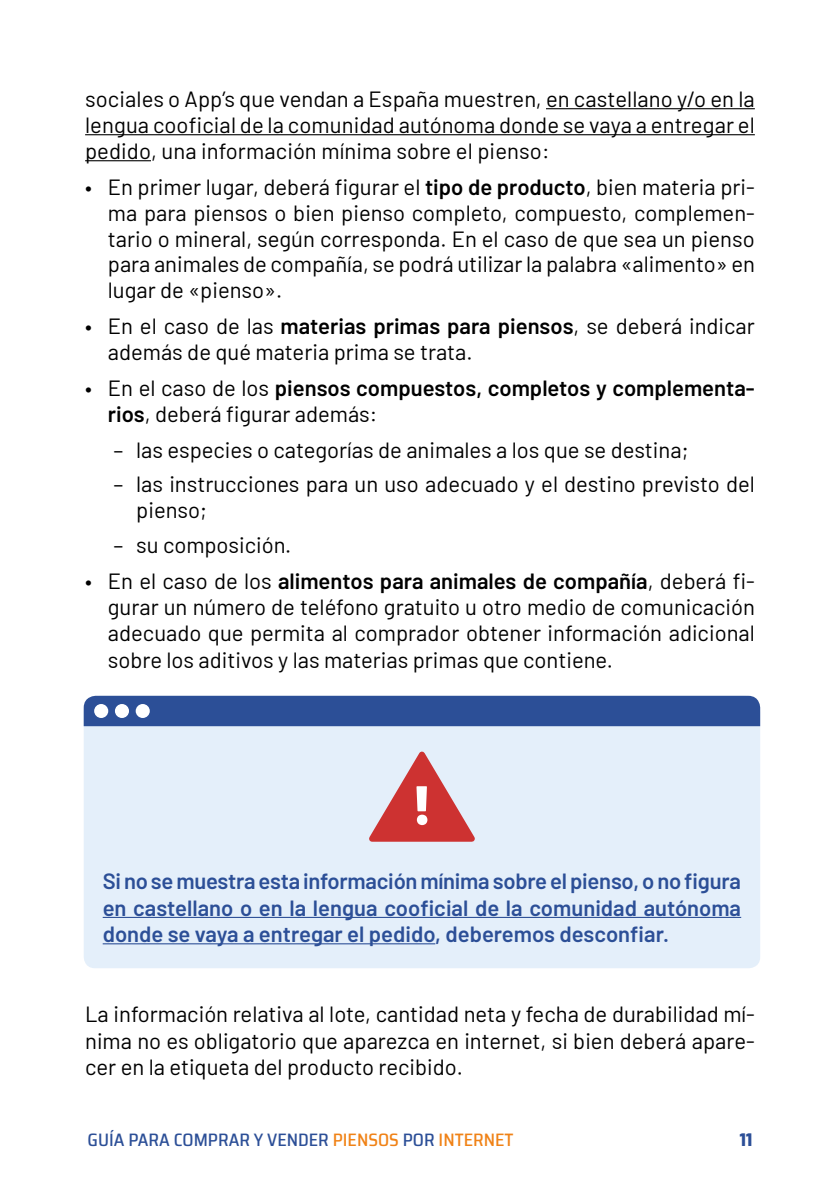
<style>
.page{position:relative;width:840px;height:1191px;background:#fff}
.page>*{position:absolute;margin:0;border:0;box-sizing:border-box;transform-origin:0 0}
.t1{font:22px/25.6px "Barlow";color:#000;text-align:justify}
.t2{font:600 22px/26.4px "Barlow";color:#2c4f97;text-align:justify}
.t3{font:600 22px/25.6px "Barlow";color:#000}
.t4{font:500 semi-condensed 18px "Saira";color:#2c4f97}
.t5{font:800 18px "Barlow";color:#2c4f97}
.s1{font-weight:600}
.s2{font-weight:400}
.s3{color:#f08216}
</style>
<div class="page">
<hr style="left:545px;top:108px;width:209px;height:1px;background:#000">
<hr style="left:85px;top:134px;width:669px;height:1px;background:#000">
<hr style="left:85px;top:160px;width:66px;height:1px;background:#000">
<div style="left:84px;top:726px;width:675px;height:242px;background:#e4effa"></div>
<div style="left:84px;top:696px;width:675px;height:30px;background:#2c4f97"></div>
<div style="left:94px;top:704px;width:14px;height:14px;background:#fff;border-radius:50%"></div>
<div style="left:115px;top:704px;width:14px;height:14px;background:#fff;border-radius:50%"></div>
<div style="left:136px;top:704px;width:14px;height:14px;background:#fff;border-radius:50%"></div>
<hr style="left:103px;top:917px;width:637px;height:1px;background:#2c4f97">
<hr style="left:103px;top:943px;width:332px;height:1px;background:#2c4f97">
<svg style="left:361px;top:746px;width:121px;height:98px;background:#dba3a8"></svg>
<p class="t1" style="left:85px;top:84px;width:670px">sociales o App’s que vendan a España muestren, en castellano y/o en la lengua cooficial de la comunidad autónoma donde se vaya a entregar el pedido, una información mínima sobre el pienso:</p>
<p class="t1" style="left:108px;top:173px;width:648px;text-indent:-23px">• En primer lugar, deberá figurar el <span class="s1">tipo de producto</span>, bien materia pri&shy;ma para piensos o bien pienso completo, compuesto, complemen&shy;tario o mineral, según corresponda. En el caso de que sea un pienso para animales de compañía, se podrá utilizar la palabra «alimento» en lugar de «pienso».</p>
<p class="t1" style="left:108px;top:312px;width:648px;text-indent:-23px">• En el caso de las <span class="s1">materias primas para piensos</span>, se deberá indicar además de qué materia prima se trata.</p>
<p class="t3" style="left:108px;top:374px;width:648px;text-indent:-23px"><span class="s2">• En el caso de los</span> piensos compuestos, completos y complementa&shy;rios<span class="s2">, deberá figurar además:</span></p>
<p class="t1" style="left:113px;top:436px;width:576px">– las especies o categorías de animales a los que se destina;</p>
<p class="t1" style="left:136px;top:470px;width:619px;text-indent:-23px">– las instrucciones para un uso adecuado y el destino previsto del pienso;</p>
<p class="t1" style="left:113px;top:530px;width:179px">– su composición.</p>
<p class="t1" style="left:108px;top:566px;width:648px;line-height:26.2px;text-indent:-23px">• En el caso de los <span class="s1">alimentos para animales de compañía</span>, deberá fi&shy;gurar un número de teléfono gratuito u otro medio de comunicación adecuado que permita al comprador obtener información adicional sobre los aditivos y las materias primas que contiene.</p>
<p class="t2" style="left:103px;top:866px;width:639px">Si no se muestra esta información mínima sobre el pienso, o no figura en castellano o en la lengua cooficial de la comunidad autónoma donde se vaya a entregar el pedido, deberemos desconfiar.</p>
<p class="t1" style="left:85px;top:999px;width:671px;line-height:26.4px">La información relativa al lote, cantidad neta y fecha de durabilidad mí&shy;nima no es obligatorio que aparezca en internet, si bien deberá apare&shy;cer en la etiqueta del producto recibido.</p>
<p class="t4" style="left:88px;top:1125px;width:427px">GUÍA PARA COMPRAR Y VENDER <span class="s3">PIENSOS</span> POR <span class="s3">INTERNET</span></p>
<p class="t5" style="left:739px;top:1125px;width:14px">11</p>
</div>
